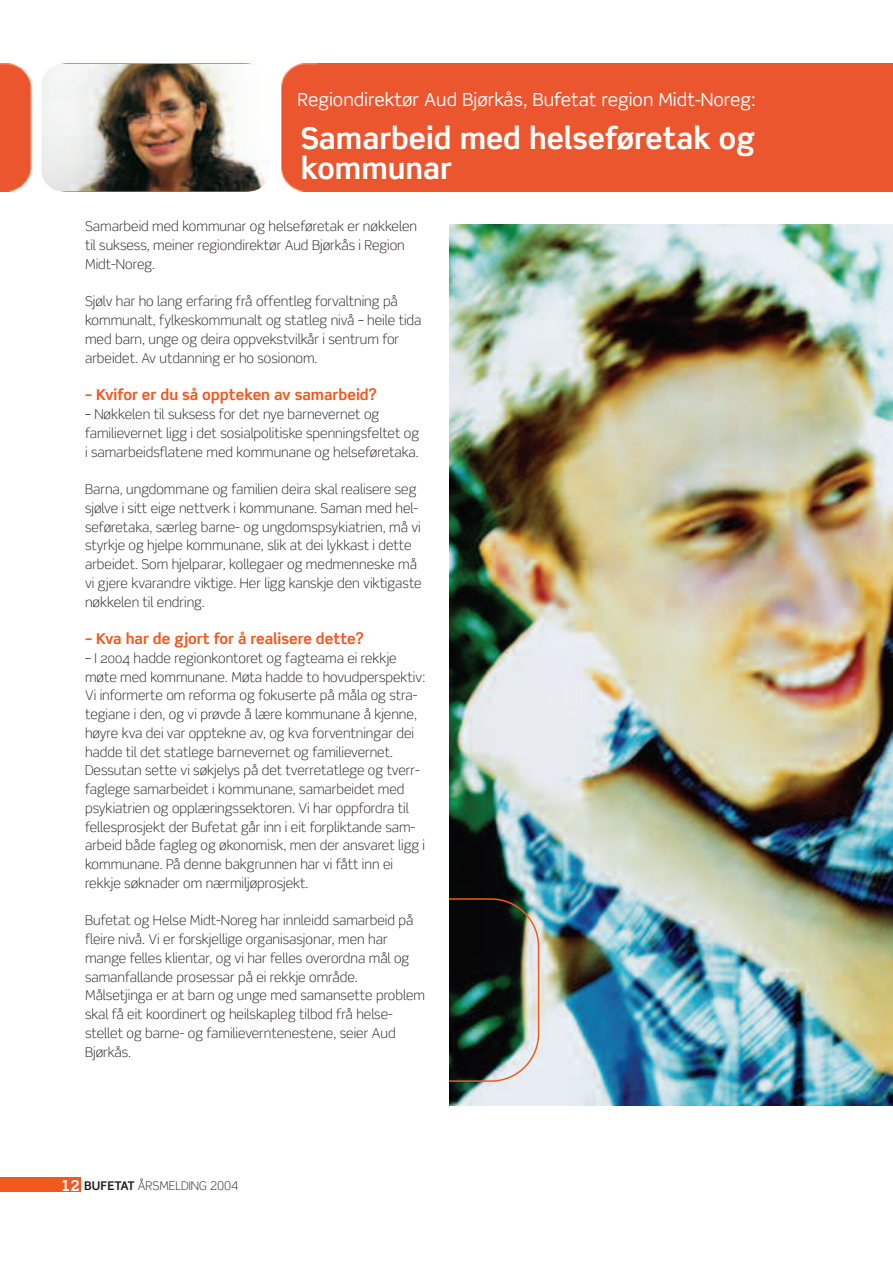
<style>
.page{position:relative;width:893px;height:1263px;background:#fff}
.page>*{position:absolute;margin:0;border:0;box-sizing:border-box;transform-origin:0 0}
.t1{font:700 30px/30px "Scene";color:#fff}
.t2{font:18px "Scene";color:#fff}
.t3{font:700 15px "Scene";color:#f15921}
.t4{font:300 13.5px/18.8px "Scene";color:#231f20}
.t5{font:300 12px "Scene";color:#231f20}
.s1{font-family:"Scene Alt";font-weight:700;font-size:15px;color:#fff}
.s2{font-weight:700}
.s3{font-family:"Scene Alt"}
</style>
<div class="page">
<div style="left:0;top:1178px;width:81px;height:14px;background:#f15921"></div>
<img style="left:449px;top:224px;width:444px;height:882px">
<div style="left:0;top:64px;width:893px;height:127px;background:#ec562e"></div>
<img style="left:449px;top:898px;width:90px;height:184px">
<img style="left:41px;top:64px;width:229px;height:127px;border-radius:21px">
<h2 class="t2" style="left:298px;top:92px;width:459px">Regiondirektør Aud Bjørkås, Bufetat region Midt-Noreg:</h2>
<h1 class="t1" style="left:301px;top:125px;width:455px">Samarbeid med helseføretak og kommunar</h1>
<p class="t4" style="left:85px;top:218px;width:334px">Samarbeid med kommunar og helseføretak er nøkkelen til suksess, meiner regiondirektør Aud Bjørkås i Region<br>Midt-Noreg.</p>
<p class="t4" style="left:85px;top:293px;width:338px">Sjølv har ho lang erfaring frå offentleg forvaltning på kommunalt, fylkeskommunalt og statleg nivå – heile tida med barn, unge og deira oppvekstvilkår i sentrum for arbeidet. Av utdanning er ho sosionom.</p>
<p class="t3" style="left:85px;top:389px;width:293px">– Kvifor er du så oppteken av samarbeid?</p>
<p class="t4" style="left:85px;top:406px;width:336px">– Nøkkelen til suksess for det nye barnevernet og familievernet ligg i det sosialpolitiske spenningsfeltet og i samarbeidsflatene med kommunane og helseføretaka.</p>
<p class="t4" style="left:85px;top:481px;width:338px">Barna, ungdommane og familien deira skal realisere seg sjølve i sitt eige nettverk i kommunane. Saman med hel&shy;seføretaka, særleg barne- og ungdomspsykiatrien, må vi styrkje og hjelpe kommunane, slik at dei lykkast i dette arbeidet. Som hjelparar, kollegaer og medmenneske må vi gjere kvarandre viktige. Her ligg kanskje den viktigaste nøkkelen til endring.</p>
<p class="t3" style="left:85px;top:632px;width:280px">– Kva har de gjort for å realisere dette?</p>
<p class="t4" style="left:85px;top:650px;width:342px">– I 2004 hadde regionkontoret og fagteama ei rekkje møte med kommunane. Møta hadde to hovudperspektiv:<br>Vi informerte om reforma og fokuserte på måla og stra&shy;tegiane i den, og vi prøvde å lære kommunane å kjenne, høyre kva dei var opptekne av, og kva forventningar dei hadde til det statlege barnevernet og familievernet.<br>Dessutan sette vi søkjelys på det tverretatlege og tverr&shy;faglege samarbeidet i kommunane, samarbeidet med psykiatrien og opplæringssektoren. Vi har oppfordra til fellesprosjekt der Bufetat går inn i eit forpliktande sam&shy;arbeid både fagleg og økonomisk, men der ansvaret ligg i kommunane. På denne bakgrunnen har vi fått inn ei rekkje søknader om nærmiljøprosjekt.</p>
<p class="t4" style="left:85px;top:912px;width:342px">Bufetat og Helse Midt-Noreg har innleidd samarbeid på fleire nivå. Vi er forskjellige organisasjonar, men har mange felles klientar, og vi har felles overordna mål og samanfallande prosessar på ei rekkje område.<br>Målsetjinga er at barn og unge med samansette problem skal få eit koordinert og heilskapleg tilbod frå helse&shy;stellet og barne- og familieverntenestene, seier Aud Bjørkås.</p>
<p class="t5" style="left:61px;top:1181px;width:179px"><span class="s1">12</span> <span class="s2">BUFETAT</span> ÅRSMELDING <span class="s3">2004</span></p>
</div>
